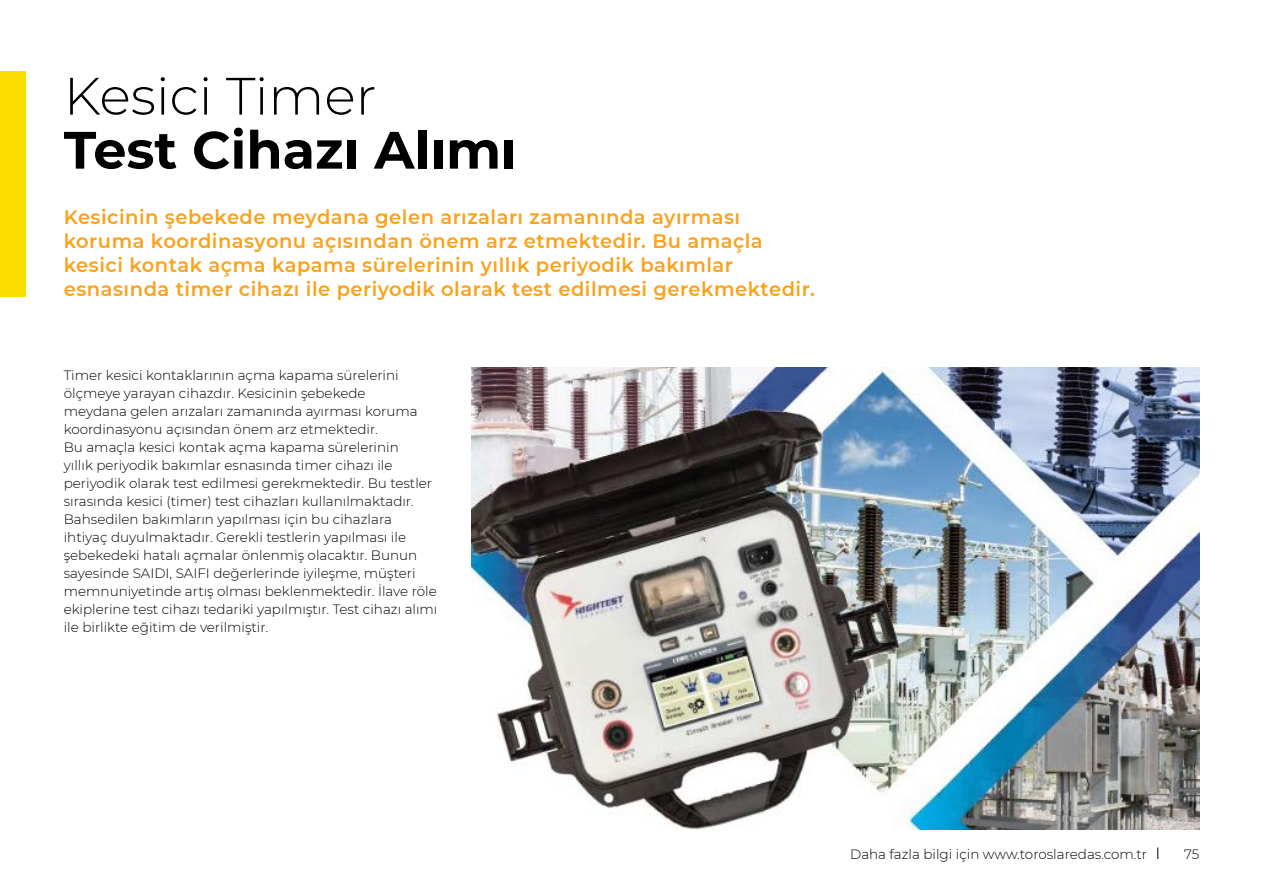
<style>
.page{position:relative;width:1263px;height:893px;background:#fff}
.page>*{position:absolute;margin:0;border:0;box-sizing:border-box;transform-origin:0 0}
.t1{font:700 52.5px "Montserrat";color:#000}
.t2{font:300 52.5px "Montserrat";color:#000}
.t3{font:600 19.5px/24px "Montserrat";letter-spacing:.025em;color:#faa21b}
.t4{font:300 13.5px/18px "Montserrat";color:#000}
</style>
<div class="page">
<svg style="left:1157px;top:847px;width:1px;height:12px"></svg>
<div style="left:0;top:71px;width:26px;height:225px;background:#fddd00"></div>
<img style="left:471px;top:367px;width:728px;height:462px">
<h1 class="t2" style="left:64px;top:60px;width:314px">Kesici Timer</h1>
<h1 class="t1" style="left:64px;top:112px;width:455px">Test Cihazı Alımı</h1>
<p class="t3" style="left:64px;top:204px;width:753px">Kesicinin şebekede meydana gelen arızaları zamanında ayırması koruma koordinasyonu açısından önem arz etmektedir. Bu amaçla kesici kontak açma kapama sürelerinin yıllık periyodik bakımlar esnasında timer cihazı ile periyodik olarak test edilmesi gerekmektedir.</p>
<p class="t4" style="left:64px;top:366px;width:375px">Timer kesici kontaklarının açma kapama sürelerini ölçmeye yarayan cihazdır. Kesicinin şebekede<br>meydana gelen arızaları zamanında ayırması koruma koordinasyonu açısından önem arz etmektedir.<br>Bu amaçla kesici kontak açma kapama sürelerinin<br>yıllık periyodik bakımlar esnasında timer cihazı ile periyodik olarak test edilmesi gerekmektedir. Bu testler sırasında kesici (timer) test cihazları kullanılmaktadır.<br>Bahsedilen bakımların yapılması için bu cihazlara ihtiyaç duyulmaktadır. Gerekli testlerin yapılması ile şebekedeki hatalı açmalar önlenmiş olacaktır. Bunun sayesinde SAIDI, SAIFI değerlerinde iyileşme, müşteri memnuniyetinde artış olması beklenmektedir. İlave röle ekiplerine test cihazı tedariki yapılmıştır. Test cihazı alımı ile birlikte eğitim de verilmiştir.</p>
<p class="t4" style="left:850px;top:845px;width:298px">Daha fazla bilgi için www.toroslaredas.com.tr</p>
<p class="t4" style="left:1184px;top:845px;width:17px">75</p>
</div>
